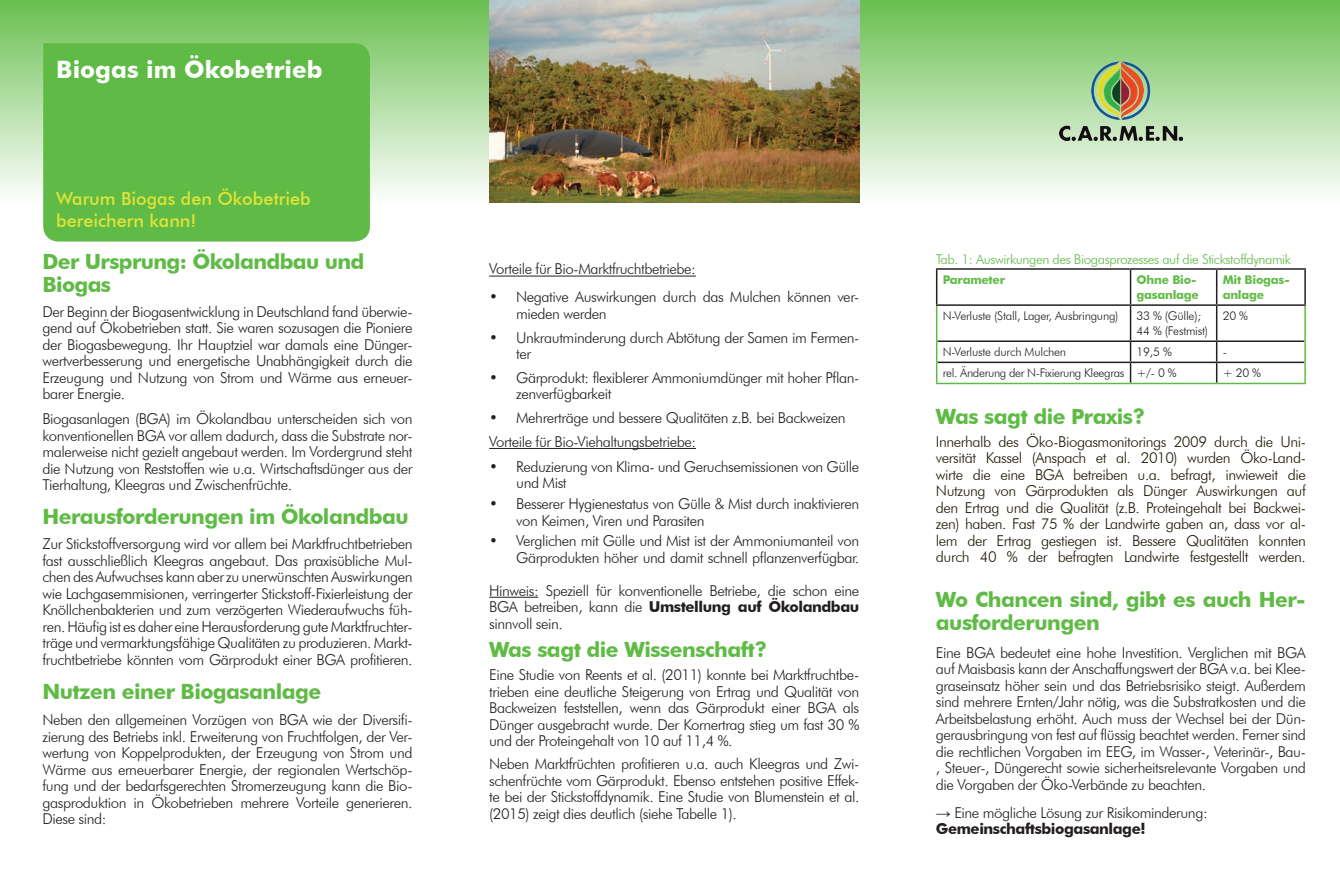
<style>
.page{position:relative;width:1340px;height:893px;background:#fff}
.page>*{position:absolute;margin:0;border:0;box-sizing:border-box;transform-origin:0 0}
.t1{font:700 24px "Futura BT";color:#fff}
.t2{font:700 21px/22.5px "Futura BT";letter-spacing:-.025em;color:#60bb46}
.t3{font:500 18px/21.6px "Futura BT";color:#e0e339}
.t4{font:300 15px/16.5px "Futura BT";letter-spacing:-.03em;color:#231f20;text-align:justify}
.t5{font:300 15px/16.5px "Futura BT";letter-spacing:-.03em;color:#201a0a;text-align:justify}
.t6{font:300 13.5px "Futura BT";letter-spacing:-.03em;color:#60bb46}
.t7{font:300 12px/15px "Futura BT";letter-spacing:-.02em;color:#231f20}
.t8{font:700 12px/15px "Futura BT";letter-spacing:-.02em;color:#60bb46}
.s1{font-weight:700}
.s2{font-family:"Arial Narrow";font-weight:400}
</style>
<div class="page">
<svg style="left:0;top:0;width:1339px;height:203px;background:#acda9e"></svg>
<div style="left:43px;top:43px;width:327px;height:199px;background:#60bb46"></div>
<hr style="left:489px;top:276px;width:207px;height:1px;background:#231f20">
<hr style="left:489px;top:448px;width:207px;height:1px;background:#231f20">
<hr style="left:489px;top:597px;width:49px;height:1px;background:#231f20">
<hr style="left:936px;top:268px;width:194px;height:2px;background:#231f20">
<hr style="left:936px;top:270px;width:1px;height:34px;background:#231f20">
<hr style="left:1130px;top:268px;width:86px;height:2px;background:#231f20">
<hr style="left:1129px;top:270px;width:2px;height:34px;background:#231f20">
<hr style="left:1216px;top:268px;width:89px;height:2px;background:#231f20">
<hr style="left:1215px;top:270px;width:2px;height:34px;background:#231f20">
<hr style="left:1304px;top:270px;width:1px;height:34px;background:#231f20">
<hr style="left:936px;top:304px;width:194px;height:2px;background:#231f20">
<hr style="left:1130px;top:304px;width:86px;height:2px;background:#231f20">
<hr style="left:1129px;top:306px;width:2px;height:34px;background:#231f20">
<hr style="left:1216px;top:304px;width:89px;height:2px;background:#231f20">
<hr style="left:1215px;top:306px;width:2px;height:34px;background:#231f20">
<hr style="left:937px;top:340px;width:193px;height:2px;background:#231f20">
<hr style="left:1130px;top:340px;width:86px;height:2px;background:#231f20">
<hr style="left:1129px;top:342px;width:2px;height:20px;background:#231f20">
<hr style="left:1216px;top:340px;width:88px;height:2px;background:#231f20">
<hr style="left:1215px;top:342px;width:2px;height:20px;background:#231f20">
<hr style="left:937px;top:362px;width:193px;height:1px;background:#231f20">
<hr style="left:1130px;top:362px;width:86px;height:1px;background:#231f20">
<hr style="left:1129px;top:363px;width:2px;height:20px;background:#231f20">
<hr style="left:1216px;top:362px;width:88px;height:1px;background:#231f20">
<hr style="left:1215px;top:363px;width:2px;height:20px;background:#231f20">
<hr style="left:936px;top:306px;width:1px;height:35px;background:#60bb46">
<hr style="left:1304px;top:306px;width:1px;height:35px;background:#60bb46">
<svg style="left:936px;top:341px;width:1px;height:42px"></svg>
<svg style="left:1304px;top:341px;width:1px;height:42px"></svg>
<hr style="left:936px;top:383px;width:194px;height:1px;background:#60bb46">
<hr style="left:1130px;top:383px;width:86px;height:1px;background:#60bb46">
<hr style="left:1216px;top:383px;width:89px;height:1px;background:#60bb46">
<img style="left:1059px;top:61px;width:123px;height:80px">
<img style="left:489px;top:0;width:370px;height:202px">
<h1 class="t1" style="left:56px;top:55px;width:268px">Biogas im Ökobetrieb</h1>
<p class="t3" style="left:56px;top:188px;width:256px">Warum Biogas den Ökobetrieb bereichern kann!</p>
<h2 class="t2" style="left:42px;top:250px;width:323px">Der Ursprung: Ökolandbau und<br>Biogas</h2>
<p class="t4" style="left:42px;top:303px;width:371px">Der Beginn der Biogasentwicklung in Deutschland fand überwie&shy;gend auf Ökobetrieben statt. Sie waren sozusagen die Pioniere der Biogasbewegung. Ihr Hauptziel war damals eine Dünger&shy;wertverbesserung und energetische Unabhängigkeit durch die Erzeugung und Nutzung von Strom und Wärme aus erneuer&shy;barer Energie.</p>
<p class="t4" style="left:42px;top:411px;width:371px">Biogasanlagen (BGA) im Ökolandbau unterscheiden sich von konventionellen BGA vor allem dadurch, dass die Substrate nor&shy;malerweise nicht gezielt angebaut werden. Im Vordergrund steht die Nutzung von Reststoffen wie u.a. Wirtschaftsdünger aus der Tierhaltung, Kleegras und Zwischenfrüchte.</p>
<h2 class="t2" style="left:42px;top:505px;width:368px">Herausforderungen im Ökolandbau</h2>
<p class="t4" style="left:42px;top:536px;width:371px">Zur Stickstoffversorgung wird vor allem bei Marktfruchtbetrieben fast ausschließlich Kleegras angebaut. Das praxisübliche Mul&shy;chen des Aufwuchses kann aber zu unerwünschten Auswirkungen wie Lachgasemmisionen, verringerter Stickstoff-Fixierleistung der Knöllchenbakterien und zum verzögerten Wiederaufwuchs füh&shy;ren. Häufig ist es daher eine Herausforderung gute Marktfruchter&shy;träge und vermarktungsfähige Qualitäten zu produzieren. Markt&shy;fruchtbetriebe könnten vom Gärprodukt einer BGA profitieren.</p>
<h2 class="t2" style="left:42px;top:680px;width:280px">Nutzen einer Biogasanlage</h2>
<p class="t4" style="left:42px;top:711px;width:371px">Neben den allgemeinen Vorzügen von BGA wie der Diversifi&shy;zierung des Betriebs inkl. Erweiterung von Fruchtfolgen, der Ver&shy;wertung von Koppelprodukten, der Erzeugung von Strom und Wärme aus erneuerbarer Energie, der regionalen Wertschöp&shy;fung und der bedarfsgerechten Stromerzeugung kann die Bio&shy;gasproduktion in Ökobetrieben mehrere Vorteile generieren.<br>Diese sind:</p>
<p class="t4" style="left:489px;top:261px;width:208px">Vorteile für Bio-Marktfruchtbetriebe:</p>
<p class="t4" style="left:516px;top:289px;width:344px;text-indent:-27px">• Negative Auswirkungen durch das Mulchen können ver&shy;mieden werden</p>
<p class="t4" style="left:516px;top:329px;width:344px;text-indent:-27px">• Unkrautminderung durch Abtötung der Samen im Fermen&shy;ter</p>
<p class="t4" style="left:516px;top:369px;width:344px;text-indent:-27px">• Gärprodukt: flexiblerer Ammoniumdünger mit hoher Pflan&shy;zenverfügbarkeit</p>
<p class="t4" style="left:489px;top:406px;width:358px;line-height:23.7px">• Mehrerträge und bessere Qualitäten z.B. bei Backweizen<br>Vorteile für Bio-Viehaltungsbetriebe:</p>
<p class="t4" style="left:516px;top:458px;width:344px;text-indent:-27px">• Reduzierung von Klima- und Geruchsemissionen von Gülle und Mist</p>
<p class="t4" style="left:516px;top:495px;width:344px;text-indent:-27px">• Besserer Hygienestatus von Gülle &amp; Mist durch inaktivieren von Keimen, Viren und Parasiten</p>
<p class="t4" style="left:489px;top:533px;width:371px;text-align:right">• Verglichen mit Gülle und Mist ist der Ammoniumanteil von<br>Gärprodukten höher und damit schnell pflanzenverfügbar.</p>
<p class="t4" style="left:489px;top:582px;width:371px">Hinweis: Speziell für konventionelle Betriebe, die schon eine BGA betreiben, kann die <span class="s1">Umstellung auf Ökolandbau </span>sinnvoll sein.</p>
<h2 class="t2" style="left:489px;top:639px;width:279px">Was sagt die Wissenschaft?</h2>
<p class="t4" style="left:489px;top:667px;width:371px">Eine Studie von Reents et al. (2011) konnte bei Marktfruchtbe&shy;trieben eine deutliche Steigerung von Ertrag und Qualität von Backweizen feststellen, wenn das Gärprodukt einer BGA als Dünger ausgebracht wurde. Der Kornertrag stieg um fast 30 % und der Proteingehalt von 10 auf 11,4 %.</p>
<p class="t4" style="left:489px;top:755px;width:371px">Neben Marktfrüchten profitieren u.a. auch Kleegras und Zwi&shy;schenfrüchte vom Gärprodukt. Ebenso entstehen positive Effek&shy;te bei der Stickstoffdynamik. Eine Studie von Blumenstein et al. (2015) zeigt dies deutlich (siehe Tabelle 1).</p>
<p class="t6" style="left:936px;top:251px;width:357px">Tab. 1: Auswirkungen des Biogasprozesses auf die Stickstoffdynamik</p>
<p class="t8" style="left:942px;top:272px;width:64px">Parameter</p>
<p class="t8" style="left:1136px;top:272px;width:64px">Ohne Bio&shy;gasanlage</p>
<p class="t8" style="left:1222px;top:272px;width:69px">Mit Biogas&shy;anlage</p>
<p class="t7" style="left:942px;top:308px;width:177px">N-Verluste (Stall, Lager, Ausbringung)</p>
<p class="t7" style="left:1136px;top:308px;width:73px">33 % (Gülle);<br>44 % (Festmist)</p>
<p class="t7" style="left:1222px;top:308px;width:27px">20 %</p>
<p class="t7" style="left:942px;top:344px;width:125px">N-Verluste durch Mulchen</p>
<p class="t7" style="left:1136px;top:344px;width:37px">19,5 %</p>
<p class="t7" style="left:1222px;top:344px;width:6px">-</p>
<p class="t7" style="left:942px;top:366px;width:235px">rel. Änderung der N-Fixierung Kleegras +/- 0 %</p>
<p class="t7" style="left:1222px;top:366px;width:40px">+ 20 %</p>
<h2 class="t2" style="left:936px;top:405px;width:211px">Was sagt die Praxis?</h2>
<p class="t5" style="left:936px;top:433px;width:371px">Innerhalb des Öko-Biogasmonitorings 2009 durch die Uni&shy;versität Kassel (Anspach et al. 2010) wurden Öko-Land&shy;wirte die eine BGA betreiben u.a. befragt, inwieweit die Nutzung von Gärprodukten als Dünger Auswirkungen auf den Ertrag und die Qualität (z.B. Proteingehalt bei Backwei&shy;zen) haben. Fast 75 % der Landwirte gaben an, dass vor al&shy;lem der Ertrag gestiegen ist. Bessere Qualitäten konnten durch 40 % der befragten Landwirte festgestellt werden.</p>
<h2 class="t2" style="left:936px;top:588px;width:371px">Wo Chancen sind, gibt es auch Her&shy;ausforderungen</h2>
<p class="t4" style="left:936px;top:644px;width:371px">Eine BGA bedeutet eine hohe Investition. Verglichen mit BGA auf Maisbasis kann der Anschaffungswert der BGA v.a. bei Klee&shy;graseinsatz höher sein und das Betriebsrisiko steigt. Außerdem sind mehrere Ernten/Jahr nötig, was die Substratkosten und die Arbeitsbelastung erhöht. Auch muss der Wechsel bei der Dün&shy;gerausbringung von fest auf flüssig beachtet werden. Ferner sind die rechtlichen Vorgaben im EEG, im Wasser-, Veterinär-, Bau-, Steuer-, Düngerecht sowie sicherheitsrelevante Vorgaben und die Vorgaben der Öko-Verbände zu beachten.</p>
<p class="t4" style="left:936px;top:804px;width:273px"><span class="s2">→</span> Eine mögliche Lösung zur Risikominderung:<br><span class="s1">Gemeinschaftsbiogasanlage!</span></p>
</div>
